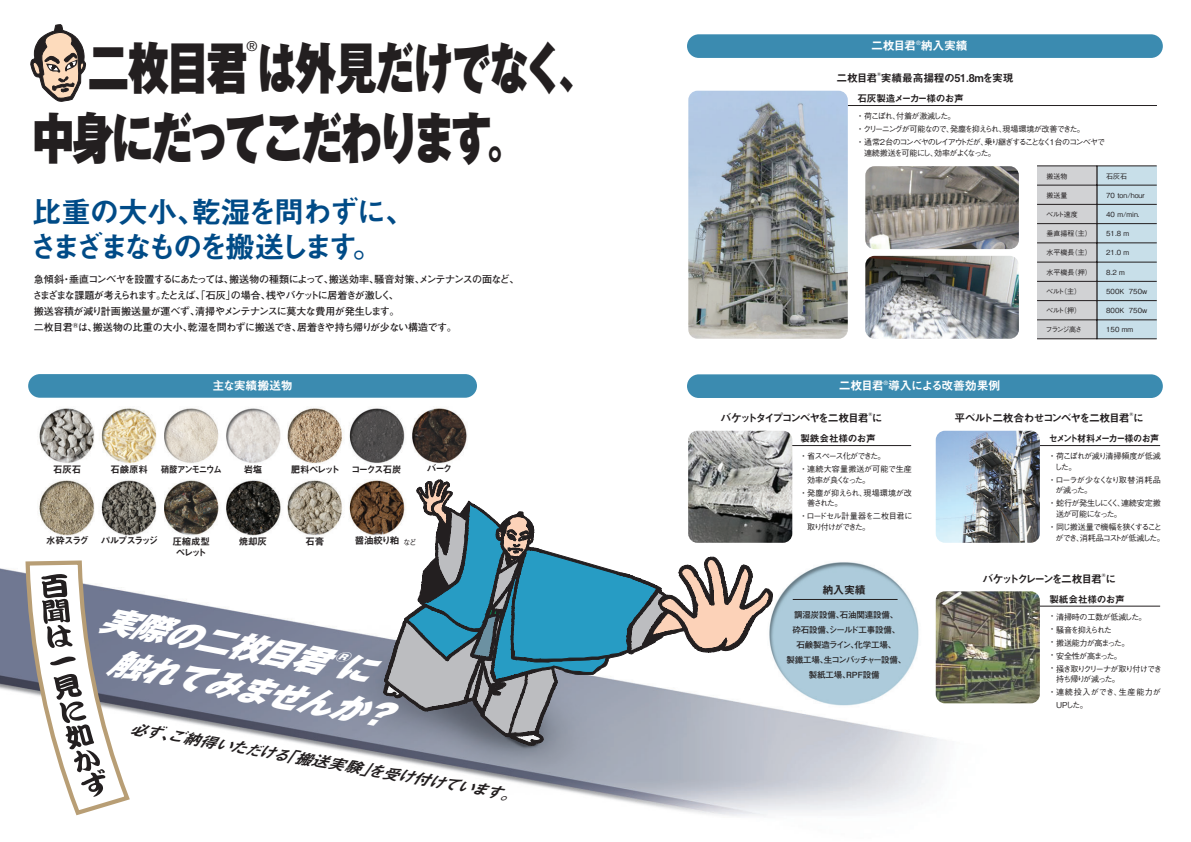
<style>
.page{position:relative;width:1191px;height:842px;background:#fff}
.page>*{position:absolute;margin:0;border:0;box-sizing:border-box;transform-origin:0 0}
.t1{font:55px "Gothic MB101 Pro Ultra 90 pv RKSJ H";letter-spacing:-.02em;color:#231f20;scale:.74 1}
.t2{font:55px "Gothic MB101 Pro Ultra 90 pv RKSJ H";letter-spacing:-.07em;color:#231f20;scale:.75 1}
.t3{font:italic 31.1px/40.6px "Gothic MB101 Pro Ultra 90 pv RKSJ H";color:#fff;scale:1.07 1}
.t4{font:30px/35px "Midashi Go Pro MB31 90 pv RKSJ H";letter-spacing:-.11em;color:#004b87}
.t5{font:italic 15.4px "Midashi Go Pro MB31 90 pv RKSJ H";color:#231f20;scale:1.1 1}
.t6{font:13.8px "Helvetica Neue LT Std";color:#231f20}
.t7{font:12px "Midashi Go Pro MB31 90 pv RKSJ H";letter-spacing:-.02em;color:#fff}
.t8{font:11.9px "Midashi Go Pro MB31 90 pv RKSJ H";letter-spacing:-.02em;color:#fff}
.t9{font:11px "Midashi Go Pro MB31 90 pv RKSJ H";color:#231f20}
.t10{font:10.8px "Midashi Go Pro MB31 90 pv RKSJ H";letter-spacing:-.105em;color:#231f20}
.t11{font:10.8px "Midashi Go Pro MB31 90 pv RKSJ H";letter-spacing:-.02em;color:#231f20}
.t12{font:10.8px "Midashi Go Pro MB31 90 pv RKSJ H";letter-spacing:-.135em;color:#231f20}
.t13{font:10.8px "Midashi Go Pro MB31 90 pv RKSJ H";letter-spacing:-.17em;color:#231f20}
.t14{font:10px/16px "Futo Go B101 Pro Bold 90 pv RKSJ H";letter-spacing:-.055em;color:#231f20}
.t15{font:9.7px "Midashi Go Pro MB31 90 pv RKSJ H";letter-spacing:-.02em;color:#231f20}
.t16{font:9.7px "Midashi Go Pro MB31 90 pv RKSJ H";letter-spacing:-.14em;color:#231f20;scale:.94 1}
.t17{font:9.7px "Midashi Go Pro MB31 90 pv RKSJ H";letter-spacing:-.055em;color:#231f20}
.t18{font:9.5px/10.5px "Midashi Go Pro MB31 90 pv RKSJ H";letter-spacing:-.11em;color:#231f20;text-align:center}
.t19{font:9.5px "Midashi Go Pro MB31 90 pv RKSJ H";letter-spacing:-.175em;color:#231f20}
.t20{font:9.5px "Midashi Go Pro MB31 90 pv RKSJ H";letter-spacing:-.15em;color:#231f20;scale:.9 1}
.t21{font:9.5px "Midashi Go Pro MB31 90 pv RKSJ H";letter-spacing:-.165em;color:#231f20}
.t22{font:8.5px/15px "Futo Go B101 Pro Bold 90 pv RKSJ H";letter-spacing:-.02em;color:#231f20;text-align:center}
.t23{font:8.1px/13px "Gothic BBB Pro Medium 90 pv RKSJ H";letter-spacing:-.115em;color:#231f20}
.t24{font:8.1px/13px "Gothic BBB Pro Medium 90 pv RKSJ H";letter-spacing:-.06em;color:#231f20}
.t25{font:8.1px "Gothic BBB Pro Medium 90 pv RKSJ H";letter-spacing:-.165em;color:#231f20}
.t26{font:8.1px/10.8px "Gothic BBB Pro Medium 90 pv RKSJ H";letter-spacing:-.145em;color:#231f20}
.t27{font:8.1px/10.8px "Gothic BBB Pro Medium 90 pv RKSJ H";letter-spacing:-.065em;color:#231f20}
.t28{font:8.1px/13px "Gothic BBB Pro Medium 90 pv RKSJ H";letter-spacing:-.085em;color:#231f20}
.t29{font:8.1px "Gothic BBB Pro Medium 90 pv RKSJ H";letter-spacing:.075em;color:#231f20}
.t30{font:7px "Gothic BBB Pro Medium 90 pv RKSJ H";color:#231f20}
.t31{font:4.9px "Midashi Go Pro MB31 90 pv RKSJ H";color:#231f20}
.s1{font-family:"Gothic BBB Pro Medium 90 pv RKSJ H";font-size:7.6px}
</style>
<div class="page">
<img style="left:0;top:34px;width:1163px;height:782px">
<div style="left:687px;top:374px;width:475px;height:24px;background:#3b8bb0;border-radius:12px"></div>
<hr style="left:789px;top:445px;width:122px;height:1px;background:#231f20">
<hr style="left:1039px;top:445px;width:121px;height:1px;background:#231f20">
<hr style="left:1038px;top:606px;width:122px;height:1px;background:#231f20">
<img style="left:688px;top:431px;width:104px;height:112px;border-radius:9px">
<img style="left:935px;top:591px;width:104px;height:112px;border-radius:9px">
<img style="left:840px;top:558px;width:70px;height:38px">
<hr style="left:792px;top:599px;width:105px;height:1px;background:#231f20">
<svg style="left:383px;top:480px;width:302px;height:265px"></svg>
<svg style="left:386px;top:481px;width:386px;height:262px"></svg>
<img style="left:935px;top:431px;width:104px;height:112px;border-radius:9px">
<img style="left:865px;top:256px;width:154px;height:83px;border-radius:9px">
<img style="left:865px;top:166px;width:154px;height:83px;border-radius:9px">
<div style="left:687px;top:34px;width:475px;height:24px;background:#3b8bb0;border-radius:12px"></div>
<hr style="left:847px;top:105px;width:310px;height:1px;background:#231f20">
<img style="left:688px;top:91px;width:159px;height:248px;border-radius:9px">
<div style="left:28px;top:374px;width:449px;height:24px;background:#3b8bb0;border-radius:12px"></div>
<svg style="left:23px;top:558px;width:109px;height:258px"></svg>
<svg style="left:29px;top:24px;width:57px;height:77px"></svg>
<svg style="left:1036px;top:165px;width:121px;height:174px;background:#c1ccd2"></svg>
<svg style="left:333px;top:651px;width:22px;height:12px"></svg>
<h1 class="t1" style="left:88px;top:48px;width:688px">二枚目君は外見だけでなく、</h1>
<h3 class="t6" style="left:246px;top:38px;width:12px">®</h3>
<h1 class="t2" style="left:33px;top:118px;width:661px">中身にだってこだわります。</h1>
<h3 class="t4" style="left:29px;top:198px;width:388px">比重の大小、乾湿を問わずに、さまざまなものを搬送します。</h3>
<p class="t14" style="left:32px;top:272px;width:488px">急傾斜・垂直コンベヤを設置するにあたっては、搬送物の種類によって、搬送効率、騒音対策、メンテナンスの面など、さまざまな課題が考えられます。たとえば、「石灰」の場合、桟やバケットに居着きが激しく、<br>搬送容積が減り計画搬送量が運べず、清掃やメンテナンスに莫大な費用が発生します。<br>二枚目君<sup>®</sup>は、搬送物の比重の大小、乾湿を問わずに搬送でき、居着きや持ち帰りが少ない構造です。</p>
<p class="t7" style="left:212px;top:381px;width:82px">主な実績搬送物</p>
<p class="t18" style="left:53px;top:465px;width:30px">石灰石</p>
<p class="t18" style="left:110px;top:465px;width:39px">石鹸原料</p>
<p class="t20" style="left:161px;top:465px;width:70px">硝酸アンモニウム</p>
<p class="t18" style="left:244px;top:465px;width:20px">岩塩</p>
<p class="t19" style="left:291px;top:465px;width:112px">肥料ペレット コークス石炭</p>
<p class="t18" style="left:427px;top:465px;width:27px">バーク</p>
<p class="t21" style="left:101px;top:537px;width:59px">パルプスラッジ</p>
<p class="t18" style="left:46px;top:537px;width:44px">水砕スラグ</p>
<p class="t18" style="left:239px;top:538px;width:30px">焼却灰</p>
<p class="t18" style="left:306px;top:538px;width:20px">石膏</p>
<p class="t18" style="left:172px;top:538px;width:39px">圧縮成型ペレット</p>
<p class="t18" style="left:355px;top:537px;width:63px">醤油絞り粕<span class="s1">など</span></p>
<h2 class="t3" style="left:119px;top:606px;width:265px;text-indent:-17px;rotate:11deg">実際の二枚目君に触れてみませんか?</h2>
<h3 class="t5" style="left:131px;top:722px;width:359px;rotate:10deg">必ず、ご納得いただける「搬送実験」を受け付けています。</h3>
<p class="t8" style="left:871px;top:41px;width:98px">二枚目君<sup>®</sup>納入実績</p>
<p class="t31" style="left:877px;top:72px;width:5px">®</p>
<p class="t11" style="left:836px;top:74px;width:178px">二枚目君実績最高揚程の51.8ｍを実現</p>
<p class="t17" style="left:857px;top:95px;width:108px">石灰製造メーカー様のお声</p>
<p class="t23" style="left:856px;top:110px;width:101px">・荷こぼれ、付着が激減した。</p>
<p class="t23" style="left:863px;top:123px;width:223px">クリーニングが可能なので、発塵を抑えられ、現場環境が改善できた。</p>
<p class="t25" style="left:856px;top:139px;width:250px">・通常２台のコンベヤのレイアウトだが、乗り継ぎすることなく１台のコンベヤで</p>
<p class="t23" style="left:864px;top:147px;width:133px">連続搬送を可能にし、効率がよくなった。</p>
<p class="t23" style="left:856px;top:123px;width:10px">・</p>
<p class="t8" style="left:838px;top:381px;width:163px">二枚目君<sup>®</sup>導入による改善効果例</p>
<p class="t30" style="left:1046px;top:173px;width:22px">搬送物</p>
<p class="t30" style="left:1046px;top:192px;width:22px">搬送量</p>
<p class="t30" style="left:1046px;top:212px;width:33px">ベルト速度</p>
<p class="t30" style="left:1046px;top:231px;width:47px">垂直揚程（主）</p>
<p class="t30" style="left:1046px;top:250px;width:47px">水平機長（主）</p>
<p class="t30" style="left:1046px;top:269px;width:47px">水平機長（押）</p>
<p class="t30" style="left:1046px;top:288px;width:36px">ベルト（主）</p>
<p class="t30" style="left:1046px;top:308px;width:36px">ベルト（押）</p>
<p class="t30" style="left:1045px;top:327px;width:38px">フランジ高さ</p>
<p class="t30" style="left:1106px;top:173px;width:22px">石灰石</p>
<p class="t30" style="left:1106px;top:192px;width:40px">70 ton/hour</p>
<p class="t30" style="left:1106px;top:212px;width:35px">40 m/min.</p>
<p class="t30" style="left:1106px;top:231px;width:25px">51.8 m</p>
<p class="t30" style="left:1106px;top:250px;width:25px">21.0 m</p>
<p class="t30" style="left:1106px;top:269px;width:21px">8.2 ｍ</p>
<p class="t30" style="left:1106px;top:288px;width:50px">500Ｋ 750ｗ　</p>
<p class="t30" style="left:1106px;top:308px;width:50px">800Ｋ 750ｗ　</p>
<p class="t30" style="left:1106px;top:327px;width:28px">150 mm</p>
<p class="t31" style="left:868px;top:412px;width:5px">®</p>
<p class="t12" style="left:720px;top:414px;width:164px">バケットタイプコンベヤを二枚目君に</p>
<p class="t31" style="left:1129px;top:412px;width:5px">®</p>
<p class="t10" style="left:954px;top:414px;width:191px">平ベルト二枚合わせコンベヤを二枚目君に</p>
<p class="t15" style="left:800px;top:435px;width:77px">製鉄会社様のお声</p>
<p class="t16" style="left:1048px;top:435px;width:119px">セメント材料メーカー様のお声</p>
<p class="t24" style="left:799px;top:450px;width:114px">・省スペース化ができた。<br>・連続大容量搬送が可能で生産</p>
<p class="t24" style="left:799px;top:474px;width:114px;text-indent:8px">効率が良くなった。<br>・発塵が抑えられ、現場環境が改</p>
<p class="t28" style="left:799px;top:498px;width:114px;text-indent:8px">善された。<br>・ロードセル計量器を二枚目君に</p>
<p class="t25" style="left:807px;top:524px;width:64px">取り付けができた。</p>
<p class="t23" style="left:1054px;top:451px;width:108px;line-height:10.8px;text-indent:-6px">・荷こぼれが減り清掃頻度が低減した。</p>
<p class="t23" style="left:1055px;top:475px;width:107px;line-height:10.8px;text-indent:-7px">・ローラが少なくなり取替消耗品が減った。</p>
<p class="t27" style="left:1056px;top:499px;width:106px;text-indent:-8px">・蛇行が発生しにくく、連続安定搬送が可能になった。</p>
<p class="t26" style="left:1055px;top:523px;width:111px;text-indent:-7px">・同じ搬送量で機幅を狭くすることができ、消耗品コストが低減した。</p>
<p class="t9" style="left:822px;top:585px;width:45px">納入実績</p>
<p class="t31" style="left:1101px;top:573px;width:5px">®</p>
<p class="t13" style="left:982px;top:574px;width:135px">バケットクレーンを二枚目君に</p>
<p class="t15" style="left:1049px;top:595px;width:77px">製紙会社様のお声</p>
<p class="t22" style="left:786px;top:609px;width:121px">調湿炭設備、石油関連設備、<br>砕石設備、シールド工事設備、<br>石鹸製造ライン、化学工場、<br>製鐵工場、生コンバッチャー設備、製紙工場、ＲＰＦ設備</p>
<p class="t23" style="left:1048px;top:611px;width:115px">・清掃時の工数が低減した。<br>・騒音を抑えられた<br>・搬送能力が高まった。<br>・安全性が高まった。<br>・掻き取りクリーナが取り付けでき</p>
<p class="t23" style="left:1056px;top:674px;width:65px">持ち帰りが減った。</p>
<p class="t29" style="left:1048px;top:689px;width:114px">・連続投入ができ、生産能力が</p>
<p class="t23" style="left:1056px;top:700px;width:33px">UPした。</p>
</div>
